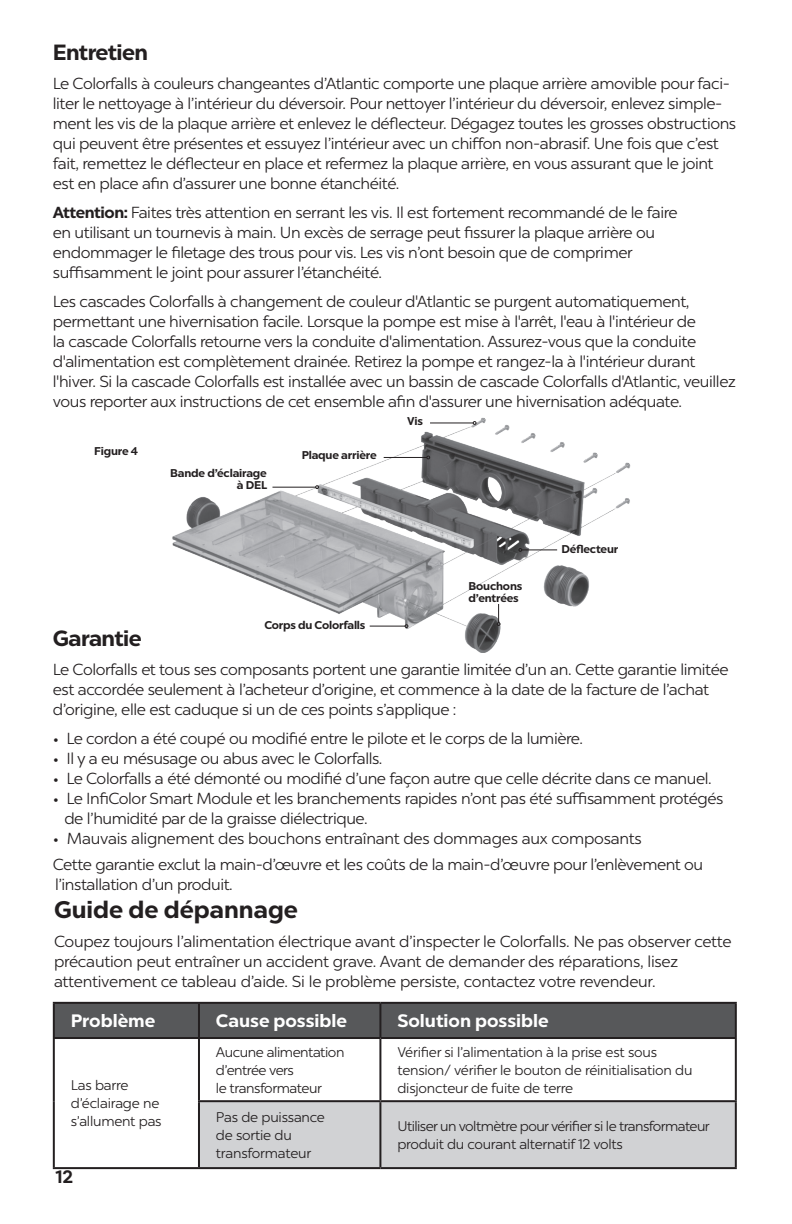
<style>
.page{position:relative;width:792px;height:1224px;background:#fff}
.page>*{position:absolute;margin:0;border:0;box-sizing:border-box;transform-origin:0 0}
.heads{font:700 24px "Chronica Pro";color:#231f20}
.subheads{font:700 22px "Chronica Pro";letter-spacing:-.025em;color:#231f20}
.heads-2{font:700 22px "Chronica Pro";letter-spacing:-.025em;color:#231f20}
.t1{font:700 18px "Chronica Pro";color:#fff}
.Paragraph_Style_1{font:700 18px "Chronica Pro";color:#231f20}
.text{font:16px/20px "Chronica Pro";letter-spacing:-.025em;color:#231f20}
.t2{font:14px/18px "Chronica Pro";letter-spacing:-.02em;color:#231f20}
.t3{font:14px/18px "Chronica Pro";letter-spacing:-.04em;color:#231f20}
.Paragraph_Style_2{font:700 11.4px/12.8px "Chronica Pro";letter-spacing:-.015em;color:#231f20;text-align:right}
.s1{font-weight:700}
</style>
<div class="page">
<img style="left:172px;top:417px;width:459px;height:235px">
<hr style="left:430px;top:423px;width:43px;height:1px;background:#231f20">
<svg style="left:473px;top:421px;width:3px;height:4px"></svg>
<hr style="left:384px;top:457px;width:43px;height:1px;background:#231f20">
<hr style="left:272px;top:487px;width:44px;height:1px;background:#231f20">
<svg style="left:315px;top:485px;width:4px;height:4px"></svg>
<hr style="left:522px;top:550px;width:35px;height:1px;background:#231f20">
<svg style="left:519px;top:548px;width:3px;height:4px"></svg>
<hr style="left:370px;top:626px;width:35px;height:1px;background:#231f20">
<svg style="left:405px;top:624px;width:3px;height:4px"></svg>
<svg style="left:497px;top:604px;width:3px;height:22px"></svg>
<div style="left:55px;top:1004px;width:680px;height:33px;background:#57585a"></div>
<div style="left:200px;top:1102px;width:535px;height:65px;background:#d1d2d4"></div>
<hr style="left:53px;top:1002px;width:146px;height:2px;background:#231f20">
<hr style="left:53px;top:1004px;width:2px;height:33px;background:#231f20">
<hr style="left:199px;top:1002px;width:181px;height:2px;background:#231f20">
<hr style="left:198px;top:1004px;width:2px;height:33px;background:#231f20">
<hr style="left:380px;top:1002px;width:357px;height:2px;background:#231f20">
<hr style="left:379px;top:1004px;width:2px;height:33px;background:#231f20">
<hr style="left:735px;top:1004px;width:2px;height:33px;background:#231f20">
<hr style="left:53px;top:1037px;width:146px;height:2px;background:#231f20">
<hr style="left:53px;top:1039px;width:2px;height:62px;background:#231f20">
<hr style="left:199px;top:1037px;width:181px;height:2px;background:#231f20">
<hr style="left:198px;top:1039px;width:2px;height:61px;background:#231f20">
<hr style="left:380px;top:1037px;width:357px;height:2px;background:#231f20">
<hr style="left:379px;top:1039px;width:2px;height:61px;background:#231f20">
<hr style="left:735px;top:1039px;width:2px;height:61px;background:#231f20">
<hr style="left:53px;top:1101px;width:2px;height:66px;background:#231f20">
<hr style="left:198px;top:1100px;width:182px;height:2px;background:#231f20">
<hr style="left:198px;top:1102px;width:2px;height:65px;background:#231f20">
<hr style="left:380px;top:1100px;width:357px;height:2px;background:#231f20">
<hr style="left:379px;top:1102px;width:2px;height:65px;background:#231f20">
<hr style="left:735px;top:1102px;width:2px;height:65px;background:#231f20">
<hr style="left:53px;top:1167px;width:146px;height:2px;background:#231f20">
<hr style="left:199px;top:1167px;width:181px;height:2px;background:#231f20">
<hr style="left:380px;top:1167px;width:357px;height:2px;background:#231f20">
<p class="subheads" style="left:53px;top:39px;width:97px">Entretien</p>
<p class="text" style="left:53px;top:74px;width:685px">Le Colorfalls à couleurs changeantes d’Atlantic comporte une plaque arrière amovible pour faci&shy;liter le nettoyage à l’intérieur du déversoir. Pour nettoyer l’intérieur du déversoir, enlevez simple&shy;ment les vis de la plaque arrière et enlevez le déflecteur. Dégagez toutes les grosses obstructions qui peuvent être présentes et essuyez l’intérieur avec un chiffon non-abrasif. Une fois que c’est fait, remettez le déflecteur en place et refermez la plaque arrière, en vous assurant que le joint est en place afin d’assurer une bonne étanchéité.</p>
<p class="text" style="left:53px;top:203px;width:626px"><span class="s1">Attention:</span> Faites très attention en serrant les vis. Il est fortement recommandé de le faire en utilisant un tournevis à main. Un excès de serrage peut fissurer la plaque arrière ou endommager le filetage des trous pour vis. Les vis n’ont besoin que de comprimer suffisamment le joint pour assurer l’étanchéité.</p>
<p class="text" style="left:53px;top:292px;width:684px">Les cascades Colorfalls à changement de couleur d'Atlantic se purgent automatiquement, permettant une hivernisation facile. Lorsque la pompe est mise à l'arrêt, l'eau à l'intérieur de<br>la cascade Colorfalls retourne vers la conduite d'alimentation. Assurez-vous que la conduite d'alimentation est complètement drainée. Retirez la pompe et rangez-la à l'intérieur durant l'hiver. Si la cascade Colorfalls est installée avec un bassin de cascade Colorfalls d'Atlantic, veuillez vous reporter aux instructions de cet ensemble afin d'assurer une hivernisation adéquate.</p>
<p class="Paragraph_Style_2" style="left:94px;top:445px;width:45px">Figure 4</p>
<p class="Paragraph_Style_2" style="left:170px;top:466px;width:98px">Bande d’éclairage à DEL</p>
<p class="Paragraph_Style_2" style="left:302px;top:449px;width:76px">Plaque arrière</p>
<p class="Paragraph_Style_2" style="left:407px;top:414px;width:17px">Vis</p>
<p class="Paragraph_Style_2" style="left:469px;top:579px;width:55px;text-align:left">Bouchons d’entrées</p>
<p class="Paragraph_Style_2" style="left:561px;top:543px;width:58px">Déflecteur</p>
<p class="Paragraph_Style_2" style="left:264px;top:618px;width:103px">Corps du Colorfalls</p>
<p class="heads-2" style="left:53px;top:624px;width:90px">Garantie</p>
<p class="text" style="left:53px;top:659px;width:677px">Le Colorfalls et tous ses composants portent une garantie limitée d’un an. Cette garantie limitée est accordée seulement à l’acheteur d’origine, et commence à la date de la facture de l’achat d’origine, elle est caduque si un de ces points s’applique :</p>
<p class="text" style="left:53px;top:728px;width:532px">• Le cordon a été coupé ou modifié entre le pilote et le corps de la lumière.</p>
<p class="text" style="left:53px;top:748px;width:331px">• Il y a eu mésusage ou abus avec le Colorfalls.</p>
<p class="text" style="left:53px;top:768px;width:660px">• Le Colorfalls a été démonté ou modifié d’une façon autre que celle décrite dans ce manuel.</p>
<p class="text" style="left:64px;top:788px;width:661px;text-indent:-12px">• Le InfiColor Smart Module et les branchements rapides n’ont pas été suffisamment protégés de l’humidité par de la graisse diélectrique.</p>
<p class="text" style="left:53px;top:828px;width:590px">• Mauvais alignement des bouchons entraînant des dommages aux composants</p>
<p class="text" style="left:53px;top:854px;width:652px">Cette garantie exclut la main-d’œuvre et les coûts de la main-d’œuvre pour l’enlèvement ou l’installation d’un produit.</p>
<p class="heads" style="left:54px;top:895px;width:245px">Guide de dépannage</p>
<p class="text" style="left:54px;top:931px;width:679px">Coupez toujours l’alimentation électrique avant d’inspecter le Colorfalls. Ne pas observer cette précaution peut entraîner un accident grave. Avant de demander des réparations, lisez attentivement ce tableau d’aide. Si le problème persiste, contactez votre revendeur.</p>
<p class="t1" style="left:71px;top:1010px;width:86px">Problème</p>
<p class="t1" style="left:216px;top:1010px;width:132px">Cause possible</p>
<p class="t1" style="left:397px;top:1010px;width:153px">Solution possible</p>
<p class="t2" style="left:71px;top:1076px;width:92px">Las barre d’éclairage ne s’allument pas</p>
<p class="Paragraph_Style_1" style="left:55px;top:1165px;width:19px">12</p>
<p class="t2" style="left:216px;top:1043px;width:130px">Aucune alimentation d’entrée vers<br>le transformateur</p>
<p class="t2" style="left:397px;top:1043px;width:297px">Vérifier si l’alimentation à la prise est sous tension/ vérifier le bouton de réinitialisation du disjoncteur de fuite de terre</p>
<p class="t2" style="left:216px;top:1108px;width:110px">Pas de puissance de sortie du transformateur</p>
<p class="t3" style="left:397px;top:1117px;width:314px">Utiliser un voltmètre pour vérifier si le transformateur produit du courant alternatif 12 volts</p>
</div>
